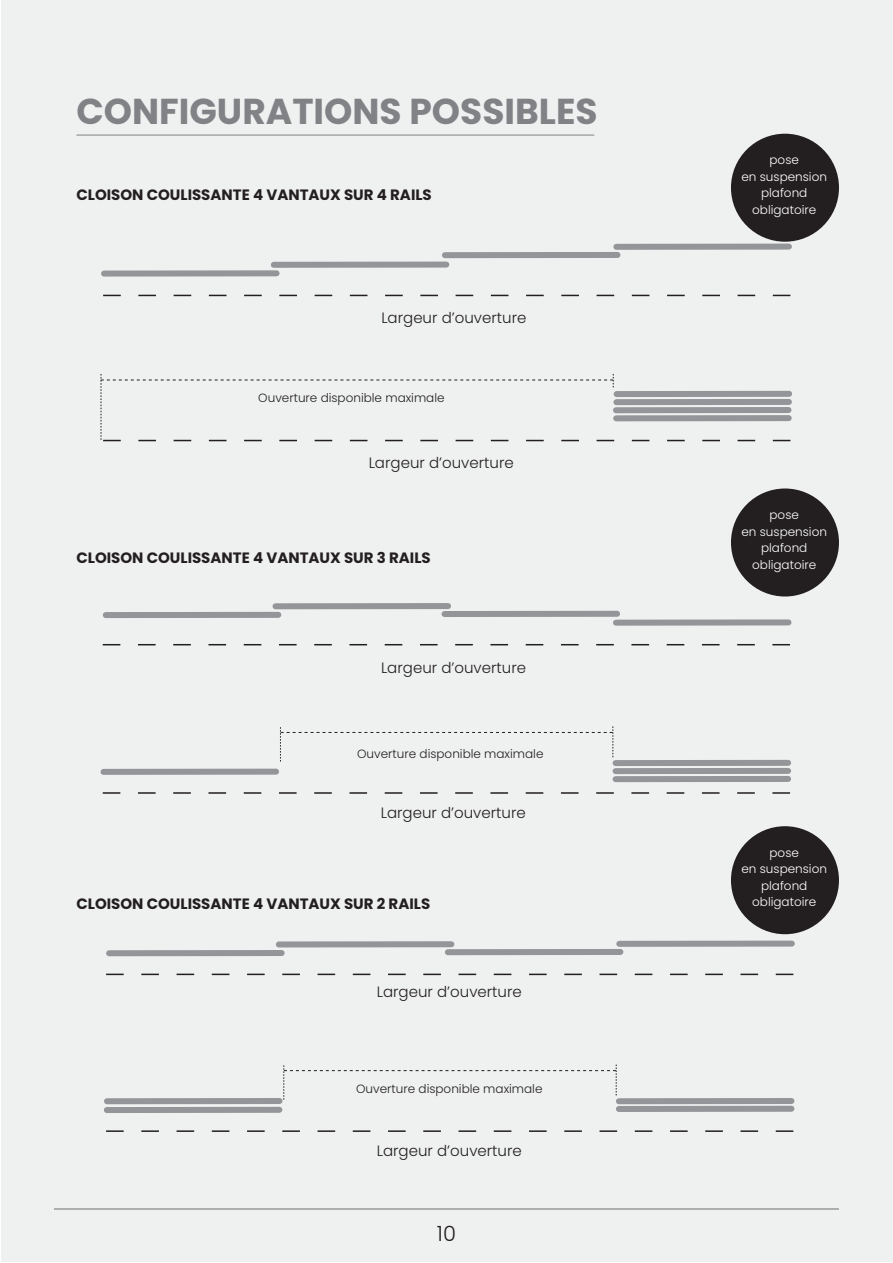
<style>
.page{position:relative;width:893px;height:1263px;background:#fff}
.page>*{position:absolute;margin:0;border:0;box-sizing:border-box;transform-origin:0 0}
.t1{font:700 36px "Poppins";color:#808285}
.t2{font:300 21px "Poppins";color:#231f20}
.t3{font:300 15px "Poppins";color:#231f20}
.t4{font:700 15px "Poppins";color:#231f20}
.t5{font:300 12px/16.5px "Poppins";color:#fff;text-align:center}
.t6{font:300 12px "Poppins";color:#231f20}
</style>
<div class="page">
<div style="left:1px;top:1px;width:891px;height:1261px;background:#eff0f0"></div>
<hr style="left:892px;top:0;width:1px;height:1263px;background:#eff0f0">
<hr style="left:54px;top:1208px;width:785px;height:1px;background:#6c6d70">
<hr style="left:76px;top:135px;width:518px;height:1px;background:#808285">
<div style="left:274px;top:262px;width:172px;height:6px;background:#939598"></div>
<div style="left:445px;top:252px;width:172px;height:6px;background:#939598"></div>
<svg style="left:103px;top:295px;width:687px;height:1px"></svg>
<div style="left:104px;top:270px;width:173px;height:7px;background:#939598"></div>
<svg style="left:101px;top:374px;width:689px;height:67px"></svg>
<div style="left:616px;top:244px;width:173px;height:6px;background:#939598"></div>
<div style="left:617px;top:391px;width:172px;height:6px;background:#939598"></div>
<div style="left:275px;top:603px;width:173px;height:6px;background:#939598"></div>
<div style="left:444px;top:611px;width:173px;height:6px;background:#939598"></div>
<svg style="left:103px;top:644px;width:687px;height:1px"></svg>
<div style="left:106px;top:612px;width:172px;height:6px;background:#939598"></div>
<div style="left:615px;top:760px;width:173px;height:6px;background:#939598"></div>
<div style="left:615px;top:768px;width:173px;height:6px;background:#939598"></div>
<svg style="left:103px;top:792px;width:687px;height:2px"></svg>
<div style="left:103px;top:769px;width:173px;height:6px;background:#939598"></div>
<svg style="left:280px;top:726px;width:334px;height:35px"></svg>
<div style="left:616px;top:619px;width:172px;height:7px;background:#939598"></div>
<div style="left:615px;top:776px;width:173px;height:6px;background:#939598"></div>
<div style="left:279px;top:941px;width:172px;height:6px;background:#939598"></div>
<div style="left:448px;top:949px;width:172px;height:6px;background:#939598"></div>
<svg style="left:106px;top:974px;width:687px;height:1px"></svg>
<div style="left:109px;top:950px;width:173px;height:6px;background:#939598"></div>
<div style="left:619px;top:1098px;width:172px;height:6px;background:#939598"></div>
<div style="left:619px;top:1106px;width:172px;height:6px;background:#939598"></div>
<svg style="left:106px;top:1130px;width:687px;height:2px"></svg>
<div style="left:107px;top:1107px;width:172px;height:6px;background:#939598"></div>
<svg style="left:284px;top:1064px;width:333px;height:36px"></svg>
<div style="left:619px;top:940px;width:173px;height:7px;background:#939598"></div>
<div style="left:107px;top:1098px;width:173px;height:6px;background:#939598"></div>
<div style="left:731px;top:134px;width:108px;height:108px;background:#231f20;border-radius:50%"></div>
<div style="left:731px;top:488px;width:108px;height:108px;background:#231f20;border-radius:50%"></div>
<div style="left:731px;top:826px;width:108px;height:108px;background:#231f20;border-radius:50%"></div>
<p class="t1" style="left:76px;top:91px;width:523px">CONFIGURATIONS POSSIBLES</p>
<p class="t4" style="left:76px;top:186px;width:357px">CLOISON COULISSANTE 4 VANTAUX SUR 4 RAILS</p>
<p class="t3" style="left:381px;top:309px;width:147px">Largeur d’ouverture</p>
<p class="t6" style="left:258px;top:391px;width:188px">Ouverture disponible maximale</p>
<p class="t3" style="left:369px;top:454px;width:147px">Largeur d’ouverture</p>
<p class="t4" style="left:76px;top:549px;width:356px">CLOISON COULISSANTE 4 VANTAUX SUR 3 RAILS</p>
<p class="t3" style="left:381px;top:659px;width:147px">Largeur d’ouverture</p>
<p class="t6" style="left:357px;top:746px;width:188px">Ouverture disponible maximale</p>
<p class="t3" style="left:381px;top:804px;width:147px">Largeur d’ouverture</p>
<p class="t4" style="left:76px;top:895px;width:355px">CLOISON COULISSANTE 4 VANTAUX SUR 2 RAILS</p>
<p class="t3" style="left:377px;top:983px;width:147px">Largeur d’ouverture</p>
<p class="t6" style="left:356px;top:1082px;width:188px">Ouverture disponible maximale</p>
<p class="t3" style="left:377px;top:1142px;width:147px">Largeur d’ouverture</p>
<h2 class="t2" style="left:437px;top:1221px;width:21px">10</h2>
<p class="t5" style="left:769px;top:152px;width:31px">pose</p>
<p class="t5" style="left:741px;top:168px;width:87px">en suspension plafond obligatoire</p>
<p class="t5" style="left:769px;top:507px;width:31px">pose</p>
<p class="t5" style="left:741px;top:523px;width:87px">en suspension plafond obligatoire</p>
<p class="t5" style="left:769px;top:844px;width:31px">pose</p>
<p class="t5" style="left:741px;top:861px;width:87px">en suspension plafond obligatoire</p>
</div>
